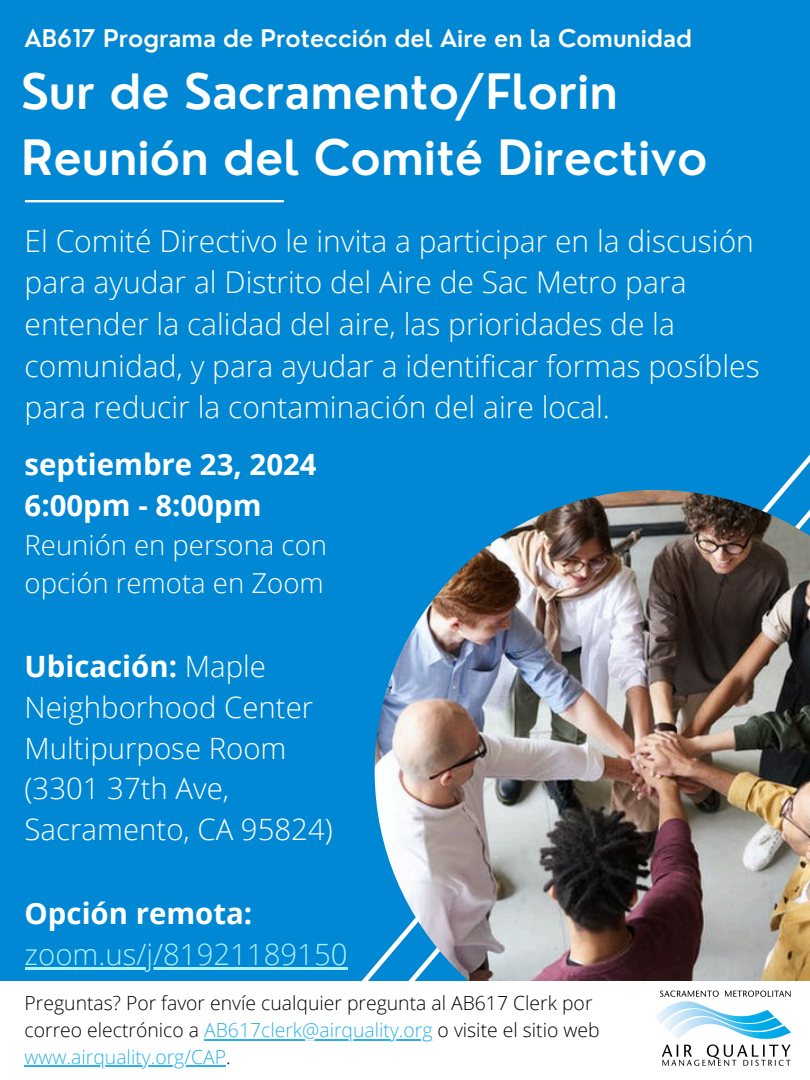
<style>
.page{position:relative;width:810px;height:1080px;background:#0088d4}
.page>*{position:absolute;margin:0;border:0;box-sizing:border-box;transform-origin:0 0}
.t1{font:600 47.5px/66.1px "Nourd";color:#fff}
.t2{font:300 30px/41.8px "Open Sans";color:#fff}
.t3{font:300 29.38px/40.8px "Open Sans";color:#fff}
.t4{font:700 29.38px/40.8px "Open Sans";color:#fff}
.t5{font:300 29.38px "Open Sans";color:#adf0ff}
.t6{font:300 27.5px/38.4px "Open Sans";color:#fff}
.t7{font:600 23.75px "Nourd";color:#fff}
.t8{font:300 19.38px/26.8px "Open Sans";color:#000}
.t9{font:300 19.38px "Open Sans";color:#28b1ea}
.s1{font-weight:700}
.s2{color:#28b1ea}
.s3{color:#000}
</style>
<div class="page">
<img style="left:375px;top:490px;width:435px;height:492px">
<div style="left:0;top:982px;width:810px;height:98px;background:#fff"></div>
<img style="left:650px;top:974px;width:147px;height:92px">
<hr style="left:26px;top:200px;width:257px;height:2px;background:#fff">
<hr style="left:204px;top:1039px;width:229px;height:1px;background:#28b1ea">
<hr style="left:25px;top:1065px;width:201px;height:2px;background:#28b1ea">
<hr style="left:25px;top:967px;width:323px;height:3px;background:#adf0ff">
<h2 class="t7" style="left:25px;top:24px;width:669px">AB617 Programa de Protección del Aire en la Comunidad</h2>
<h2 class="t1" style="left:21px;top:58px;width:688px">Sur de Sacramento/Florin<br>Reunión del Comité Directivo</h2>
<p class="t2" style="left:25px;top:219px;width:736px">El Comité Directivo le invita a participar en la discusión para ayudar al Distrito del Aire de Sac Metro para entender la calidad del aire, las prioridades de la comunidad, y para ayudar a identificar formas posíbles para reducir la contaminación del aire local.</p>
<h2 class="t4" style="left:25px;top:443px;width:294px">septiembre 23, 2024<br>6:00pm - 8:00pm</h2>
<h2 class="t6" style="left:25px;top:525px;width:304px">Reunión en persona con opción remota en Zoom</h2>
<p class="t3" style="left:25px;top:645px;width:310px"><span class="s1">Ubicación:</span> Maple<br>Neighborhood Center<br>Multipurpose Room (3301 37th Ave,<br>Sacramento, CA 95824)</p>
<p class="t4" style="left:25px;top:893px;width:229px">Opción remota:</p>
<p class="t5" style="left:25px;top:934px;width:324px">zoom.us/j/81921189150</p>
<p class="t8" style="left:25px;top:990px;width:577px">Preguntas? Por favor envíe cualquier pregunta al AB617 Clerk por correo electrónico a <span class="s2">AB617clerk@airquality.org</span> o visite el sitio web</p>
<h2 class="t9" style="left:25px;top:1043px;width:207px">www.airquality.org/CAP<span class="s3">.</span></h2>
</div>
